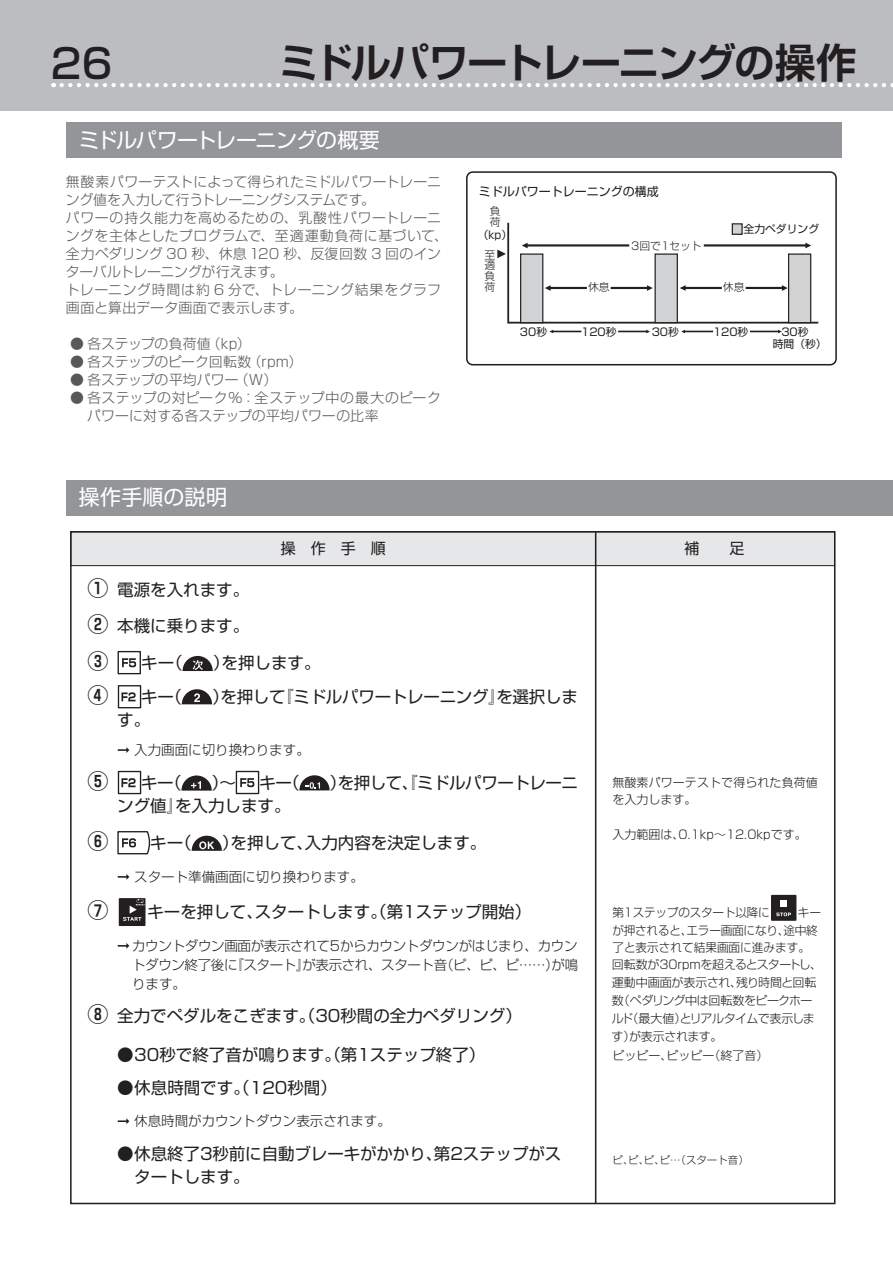
<style>
.page{position:relative;width:893px;height:1263px;background:#fff}
.page>*{position:absolute;margin:0;border:0;box-sizing:border-box;transform-origin:0 0}
.t1{font:40.5px "Shin Go Pro De Bold 90 msp RKSJ H";letter-spacing:-.05em;color:#231f20}
.t2{font:40.5px "Shin Go Pro Medium 90 msp RKSJ H";color:#231f20}
.t3{font:21px "Shin Go Pro Regular 90 msp RKSJ H";letter-spacing:-.05em;color:#fff}
.t4{font:21px "Shin Go Pro Regular 90 msp RKSJ H";letter-spacing:.01em;color:#fff}
.t5{font:21px "Shin Go Pro De Bold 90 msp RKSJ H";color:#231f20}
.t6{font:16.5px/22.5px "Shin Go Pro Regular 90 msp RKSJ H";color:#231f20}
.t7{font:16.5px "Shin Go Pro Regular 90 msp RKSJ H";letter-spacing:-.03em;color:#231f20}
.t8{font:15px "Shin Go Pro Regular 90 msp RKSJ H";color:#231f20}
.t9{font:13.8px/18px "Shin Go Pro Light 90 msp RKSJ H";letter-spacing:.01em;color:#57585a}
.t10{font:13.8px "Shin Go Pro Light 90 msp RKSJ H";letter-spacing:-.015em;color:#57585a}
.t11{font:13.5px/19.5px "Shin Go Pro Light 90 msp RKSJ H";letter-spacing:-.025em;color:#231f20}
.t12{font:13.5px "Shin Go Pro Light 90 msp RKSJ H";color:#231f20}
.t13{font:12px/17.2px "Shin Go Pro Light 90 msp RKSJ H";letter-spacing:-.015em;color:#231f20}
.t14{font:12px/18px "Shin Go Pro Light 90 msp RKSJ H";letter-spacing:-.035em;color:#231f20}
.t15{font:12px/17.2px "Shin Go Pro Light 90 msp RKSJ H";letter-spacing:.005em;color:#231f20}
.t16{font:12px "Shin Go Pro Regular 90 msp RKSJ H";color:#231f20}
.t17{font:10.8px/12.5px "Shin Go Pro Regular 90 msp RKSJ H";color:#231f20}
.t18{font:10.8px/10.8px "Shin Go Pro Light 90 msp RKSJ H";color:#231f20}
.t19{font:10.5px "Shin Go Pro Light 90 msp RKSJ H";color:#231f20}
.s1{font-family:"Shin Go Pro Regular 90 msp RKSJ H"}
.s2{font-family:"Shin Go Pro De Bold 90 msp RKSJ H";font-size:21px}
</style>
<div class="page">
<div style="left:66px;top:122px;width:776px;height:36px;background:#939598"></div>
<div style="left:66px;top:480px;width:827px;height:35px;background:#939598"></div>
<div style="left:0;top:0;width:893px;height:111px;background:#bcbdc0"></div>
<svg style="left:62px;top:83px;width:831px;height:4px"></svg>
<div style="left:71px;top:532px;width:763px;height:34px;background:#e6e7e9"></div>
<div style="left:71px;top:531px;width:764px;height:35px;border:1px solid #231f20"></div>
<hr style="left:595px;top:532px;width:1px;height:671px;background:#231f20">
<div style="left:118px;top:651px;width:23px;height:23px;border:1px solid #231f20"></div>
<svg style="left:122px;top:658px;width:14px;height:9px"></svg>
<svg style="left:183px;top:656px;width:30px;height:15px"></svg>
<div style="left:118px;top:685px;width:23px;height:23px;border:1px solid #231f20"></div>
<svg style="left:121px;top:692px;width:15px;height:9px"></svg>
<svg style="left:182px;top:689px;width:30px;height:15px"></svg>
<svg style="left:118px;top:747px;width:11px;height:6px"></svg>
<div style="left:118px;top:771px;width:23px;height:23px;border:1px solid #231f20"></div>
<svg style="left:121px;top:778px;width:15px;height:9px"></svg>
<svg style="left:181px;top:775px;width:31px;height:16px"></svg>
<div style="left:236px;top:771px;width:23px;height:23px;border:1px solid #231f20"></div>
<svg style="left:240px;top:778px;width:14px;height:9px"></svg>
<svg style="left:299px;top:775px;width:31px;height:15px"></svg>
<svg style="left:117px;top:831px;width:34px;height:24px"></svg>
<svg style="left:192px;top:836px;width:30px;height:15px"></svg>
<svg style="left:118px;top:874px;width:11px;height:6px"></svg>
<svg style="left:118px;top:943px;width:11px;height:6px"></svg>
<svg style="left:118px;top:1118px;width:11px;height:6px"></svg>
<div style="left:771px;top:895px;width:25px;height:26px;background:#231f20"></div>
<svg style="left:781px;top:901px;width:6px;height:6px"></svg>
<svg style="left:776px;top:913px;width:15px;height:3px"></svg>
<div style="left:119px;top:898px;width:26px;height:28px;background:#231f20"></div>
<svg style="left:123px;top:899px;width:22px;height:22px"></svg>
<svg style="left:466px;top:171px;width:371px;height:195px"></svg>
<h1 class="t2" style="left:51px;top:48px;width:63px">26</h1>
<h1 class="t1" style="left:279px;top:48px;width:579px">ミドルパワートレーニングの操作</h1>
<h2 class="t3" style="left:79px;top:133px;width:303px">ミドルパワートレーニングの概要</h2>
<p class="t9" style="left:66px;top:174px;width:383px">無酸素パワーテストによって得られたミドルパワートレーニング値を入力して行うトレーニングシステムです。<br>パワーの持久能力を高めるための、乳酸性パワートレーニングを主体としたプログラムで、至適運動負荷に基づいて、全力ペダリング 30 秒、休息120 秒、反復回数 3 回のインターバルトレーニングが行えます。<br>トレーニング時間は約 6 分で、トレーニング結果をグラフ画面と算出データ画面で表示します。</p>
<p class="t10" style="left:70px;top:338px;width:182px"><span class="s1">●</span> 各ステップの負荷値（kp）</p>
<p class="t10" style="left:70px;top:356px;width:234px"><span class="s1">●</span> 各ステップのピーク回転数（rpm）</p>
<p class="t10" style="left:70px;top:374px;width:208px"><span class="s1">●</span> 各ステップの平均パワー（W）</p>
<p class="t9" style="left:87px;top:390px;width:355px;text-indent:-17px"><span class="s1">●</span> 各ステップの対ピーク％：全ステップ中の最大のピークパワーに対する各ステップの平均パワーの比率</p>
<h2 class="t4" style="left:79px;top:490px;width:150px">操作手順の説明</h2>
<p class="t16" style="left:479px;top:187px;width:181px">ミドルパワートレーニングの構成</p>
<p class="t18" style="left:490px;top:207px;width:12px">負荷</p>
<p class="t17" style="left:478px;top:230px;width:36px">（kp）</p>
<p class="t18" style="left:484px;top:251px;width:12px;text-align:justify">至適負荷</p>
<p class="t18" style="left:631px;top:242px;width:72px">3回で1セット</p>
<p class="t17" style="left:743px;top:224px;width:77px">全力ペダリング</p>
<p class="t18" style="left:588px;top:283px;width:23px">休息</p>
<p class="t18" style="left:723px;top:283px;width:23px">休息</p>
<p class="t17" style="left:520px;top:327px;width:29px">30秒</p>
<p class="t17" style="left:581px;top:327px;width:37px">120秒</p>
<p class="t17" style="left:652px;top:327px;width:29px">30秒</p>
<p class="t17" style="left:773px;top:327px;width:56px;text-indent:9px">30秒<br>時間（秒）</p>
<p class="t17" style="left:713px;top:327px;width:37px">120秒</p>
<p class="t8" style="left:281px;top:542px;width:106px">操　作　手　順</p>
<p class="t8" style="left:684px;top:542px;width:61px">補　　足</p>
<p class="t6" style="left:87px;top:581px;width:163px"><span class="s2">①</span> 電源を入れます。</p>
<p class="t6" style="left:87px;top:617px;width:163px"><span class="s2">②</span> 本機に乗ります。</p>
<h2 class="t5" style="left:87px;top:653px;width:22px">③</h2>
<p class="t6" style="left:141px;top:654px;width:43px">キー（</p>
<p class="t6" style="left:213px;top:654px;width:109px">）を押します。</p>
<h2 class="t5" style="left:87px;top:687px;width:22px">④</h2>
<p class="t6" style="left:141px;top:688px;width:42px">キー（</p>
<p class="t6" style="left:212px;top:688px;width:367px">）を押して『ミドルパワートレーニング』を選択しま</p>
<p class="t6" style="left:117px;top:711px;width:34px">す。</p>
<p class="t12" style="left:134px;top:745px;width:177px">入力画面に切り換わります。</p>
<h2 class="t5" style="left:87px;top:773px;width:22px">⑤</h2>
<p class="t6" style="left:141px;top:774px;width:42px">キー（</p>
<p class="t6" style="left:212px;top:774px;width:26px">）～</p>
<p class="t6" style="left:259px;top:774px;width:42px">キー（</p>
<p class="t7" style="left:330px;top:777px;width:249px">）を押して『、ミドルパワートレーニ</p>
<p class="t6" style="left:117px;top:796px;width:175px">ング値』を入力します。</p>
<h2 class="t5" style="left:87px;top:833px;width:22px">⑥</h2>
<p class="t6" style="left:150px;top:834px;width:43px">キー（</p>
<p class="t6" style="left:222px;top:834px;width:266px">）を押して、入力内容を決定します。</p>
<p class="t12" style="left:134px;top:871px;width:231px">スタート準備画面に切り換わります。</p>
<h2 class="t5" style="left:87px;top:902px;width:22px">⑦</h2>
<p class="t6" style="left:147px;top:903px;width:385px">キーを押して、スタートします（。第1ステップ開始）</p>
<p class="t11" style="left:132px;top:938px;width:447px">カウントダウン画面が表示されて5からカウントダウンがはじまり、カウン</p>
<p class="t11" style="left:132px;top:957px;width:447px">トダウン終了後に『スタート』が表示され、スタート音（ピ、ピ、ピ……）が鳴ります。</p>
<p class="t6" style="left:87px;top:1007px;width:436px"><span class="s2">⑧</span> 全力でペダルをこぎます（。30秒間の全力ペダリング）</p>
<p class="t6" style="left:117px;top:1046px;width:369px">●30秒で終了音が鳴ります（。第1ステップ終了）</p>
<p class="t6" style="left:117px;top:1078px;width:221px">●休息時間です（。120秒間）</p>
<p class="t12" style="left:134px;top:1116px;width:258px">休息時間がカウントダウン表示されます。</p>
<p class="t6" style="left:134px;top:1145px;width:429px;text-indent:-17px">●休息終了3秒前に自動ブレーキがかかり、第2ステップがスタートします。</p>
<p class="t15" style="left:612px;top:776px;width:207px">無酸素パワーテストで得られた負荷値を入力します。</p>
<p class="t13" style="left:612px;top:828px;width:196px">入力範囲は、0.1kp～12.0kpです。</p>
<p class="t13" style="left:612px;top:906px;width:207px">第1ステップのスタート以降に<br>が押されると、エラー画面になり、途中終了と表示されて結果画面に進みます。</p>
<p class="t13" style="left:798px;top:906px;width:25px">キー</p>
<p class="t14" style="left:612px;top:957px;width:212px">回転数が30ｒｐｍを超えるとスタートし、運動中画面が表示され、残り時間と回転数（ペダリング中は回転数をピークホールド（最大値）とリアルタイムで表示します）が表示されます。</p>
<p class="t13" style="left:612px;top:1048px;width:157px">ピッピー、ピッピー（終了音）</p>
<p class="t19" style="left:612px;top:1156px;width:138px">ピ、ピ、ピ、ピ…（スタート音）</p>
</div>
